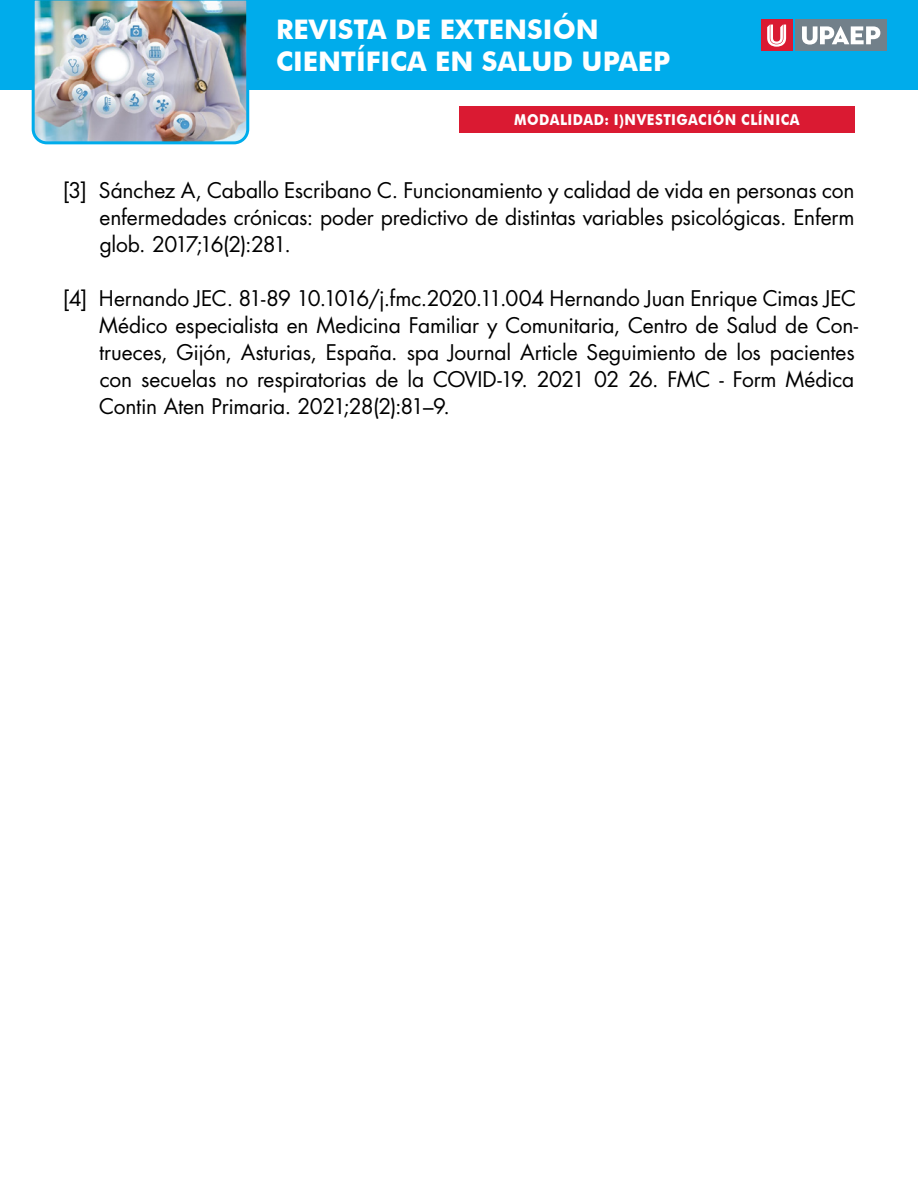
<style>
.page{position:relative;width:918px;height:1188px;background:#fff}
.page>*{position:absolute;margin:0;border:0;box-sizing:border-box;transform-origin:0 0}
.t1{font:700 27px/32.4px "Futura BT";color:#fff}
.referencias{font:21px/27px "Futura Std";letter-spacing:-.01em;color:#000;text-align:justify}
.t2{font:700 15px "Futura BT";color:#fff;scale:.9 1}
</style>
<div class="page">
<div style="left:0;top:0;width:918px;height:90px;background:#00aceb"></div>
<img style="left:31px;top:0;width:219px;height:145px">
<div style="left:796px;top:20px;width:91px;height:31px;background:#72808a"></div>
<svg style="left:802px;top:26px;width:78px;height:19px"></svg>
<div style="left:761px;top:20px;width:31px;height:31px;background:#da1a32"></div>
<svg style="left:767px;top:25px;width:19px;height:22px"></svg>
<div style="left:459px;top:106px;width:396px;height:27px;background:#da1a32"></div>
<p class="t1" style="left:276px;top:13px;width:396px">REVISTA DE EXTENSIÓN<br>CIENTÍFICA EN SALUD UPAEP</p>
<p class="t2" style="left:514px;top:111px;width:26px">MODALIDAD</p>
<p class="t2" style="left:605px;top:111px;width:34px">: I)NVESTIGACIÓN</p>
<p class="t2" style="left:741px;top:111px;width:21px">CLÍNICA</p>
<p class="referencias" style="left:100px;top:177px;width:757px;text-indent:-37px">[3] Sánchez A, Caballo Escribano C. Funcionamiento y calidad de vida en personas con enfermedades crónicas: poder predictivo de distintas variables psicológicas. Enferm glob. 2017;16(2):281.</p>
<p class="referencias" style="left:99px;top:285px;width:761px;text-align:left;text-indent:-36px">[4] Hernando JEC. 81-89 10.1016/j.fmc.2020.11.004 Hernando Juan Enrique Cimas JEC Médico especialista en Medicina Familiar y Comunitaria, Centro de Salud de Con&shy;trueces, Gijón, Asturias, España. spa Journal Article Seguimiento de los pacientes con secuelas no respiratorias de la COVID-19. 2021 02 26. FMC - Form Médica Contin Aten Primaria. 2021;28(2):81–9.</p>
</div>
